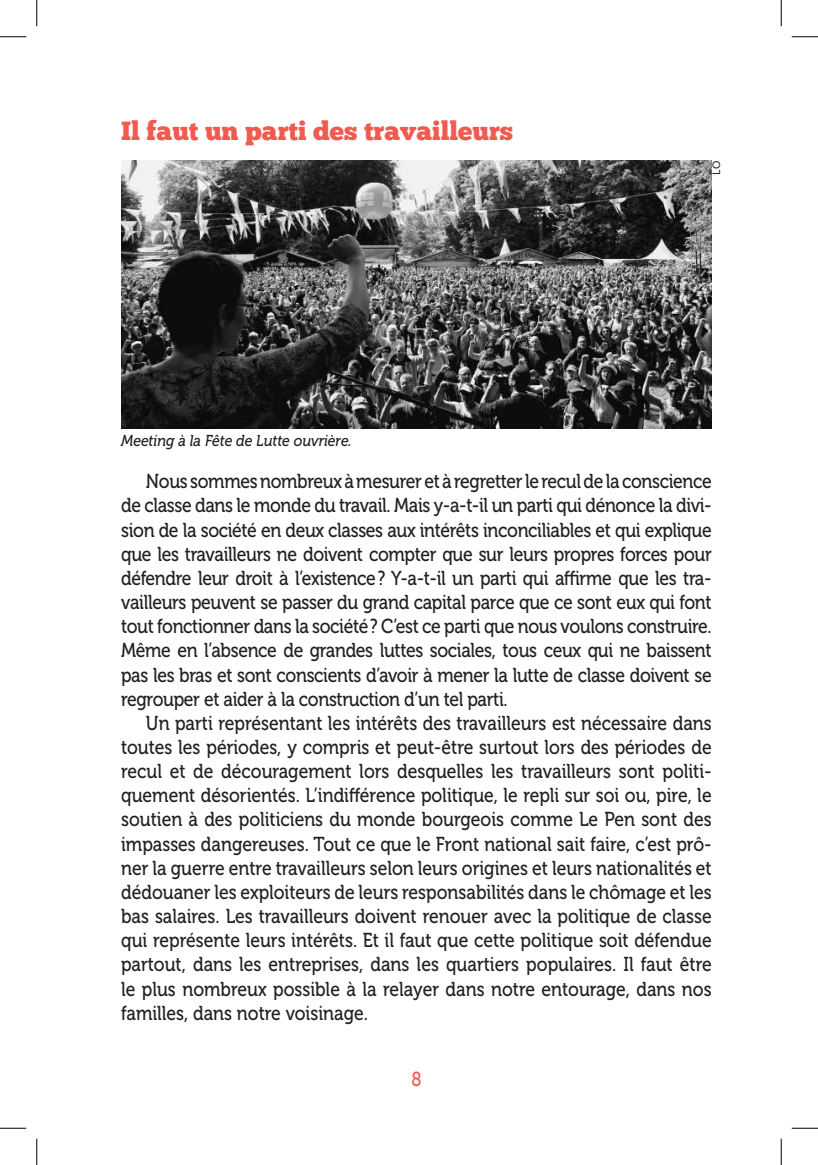
<style>
.page{position:relative;width:818px;height:1165px;background:#fff}
.page>*{position:absolute;margin:0;border:0;box-sizing:border-box;transform-origin:0 0}
.t1{font:26.25px "Chunk Five";color:#f05a4f}
.t2{font:20.12px/24.2px "Museo 500";letter-spacing:-.02em;color:#231f20;text-align:justify;scale:.87 1}
.t3{font:20.12px "Museo 500";color:#f05a4f;scale:.87 1}
.t4{font:italic 15.75px "Museo 500";color:#231f20;scale:.9 1}
.t5{font:10.5px "Lato";color:#231f20}
</style>
<div class="page">
<img style="left:121px;top:161px;width:590px;height:267px">
<svg style="left:0;top:36px;width:26px;height:1px"></svg>
<svg style="left:791px;top:36px;width:27px;height:1px"></svg>
<svg style="left:0;top:1128px;width:26px;height:1px"></svg>
<svg style="left:791px;top:1128px;width:27px;height:1px"></svg>
<svg style="left:36px;top:0;width:1px;height:26px"></svg>
<svg style="left:36px;top:1139px;width:1px;height:26px"></svg>
<svg style="left:781px;top:0;width:1px;height:26px"></svg>
<svg style="left:781px;top:1139px;width:1px;height:26px"></svg>
<h1 class="t1" style="left:121px;top:115px;width:393px">Il faut un parti des travailleurs</h1>
<p class="t4" style="left:121px;top:431px;width:258px">Meeting à la Fête de Lutte ouvrière.</p>
<p class="t5" style="left:709px;top:175px;width:15px;rotate:-90deg">LO</p>
<p class="t2" style="left:121px;top:470px;width:680px;text-indent:25px">Nous sommes nombreux à mesurer et à regretter le recul de la conscience de classe dans le monde du travail. Mais y-a-t-il un parti qui dénonce la divi&shy;sion de la société en deux classes aux intérêts inconciliables et qui explique que les travailleurs ne doivent compter que sur leurs propres forces pour défendre leur droit à l’existence? Y-a-t-il un parti qui affirme que les tra&shy;vailleurs peuvent se passer du grand capital parce que ce sont eux qui font tout fonctionner dans la société? C’est ce parti que nous voulons construire.<br>Même en l’absence de grandes luttes sociales, tous ceux qui ne baissent pas les bras et sont conscients d’avoir à mener la lutte de classe doivent se regrouper et aider à la construction d’un tel parti.</p>
<p class="t2" style="left:121px;top:711px;width:680px;text-indent:25px">Un parti représentant les intérêts des travailleurs est nécessaire dans toutes les périodes, y compris et peut-être surtout lors des périodes de recul et de découragement lors desquelles les travailleurs sont politi&shy;quement désorientés. L’indifférence politique, le repli sur soi ou, pire, le soutien à des politiciens du monde bourgeois comme Le Pen sont des impasses dangereuses. Tout ce que le Front national sait faire, c’est prô&shy;ner la guerre entre travailleurs selon leurs origines et leurs nationalités et dédouaner les exploiteurs de leurs responsabilités dans le chômage et les bas salaires. Les travailleurs doivent renouer avec la politique de classe qui représente leurs intérêts. Et il faut que cette politique soit défendue partout, dans les entreprises, dans les quartiers populaires. Il faut être le plus nombreux possible à la relayer dans notre entourage, dans nos familles, dans notre voisinage.</p>
<p class="t3" style="left:411px;top:1068px;width:13px">8</p>
</div>
